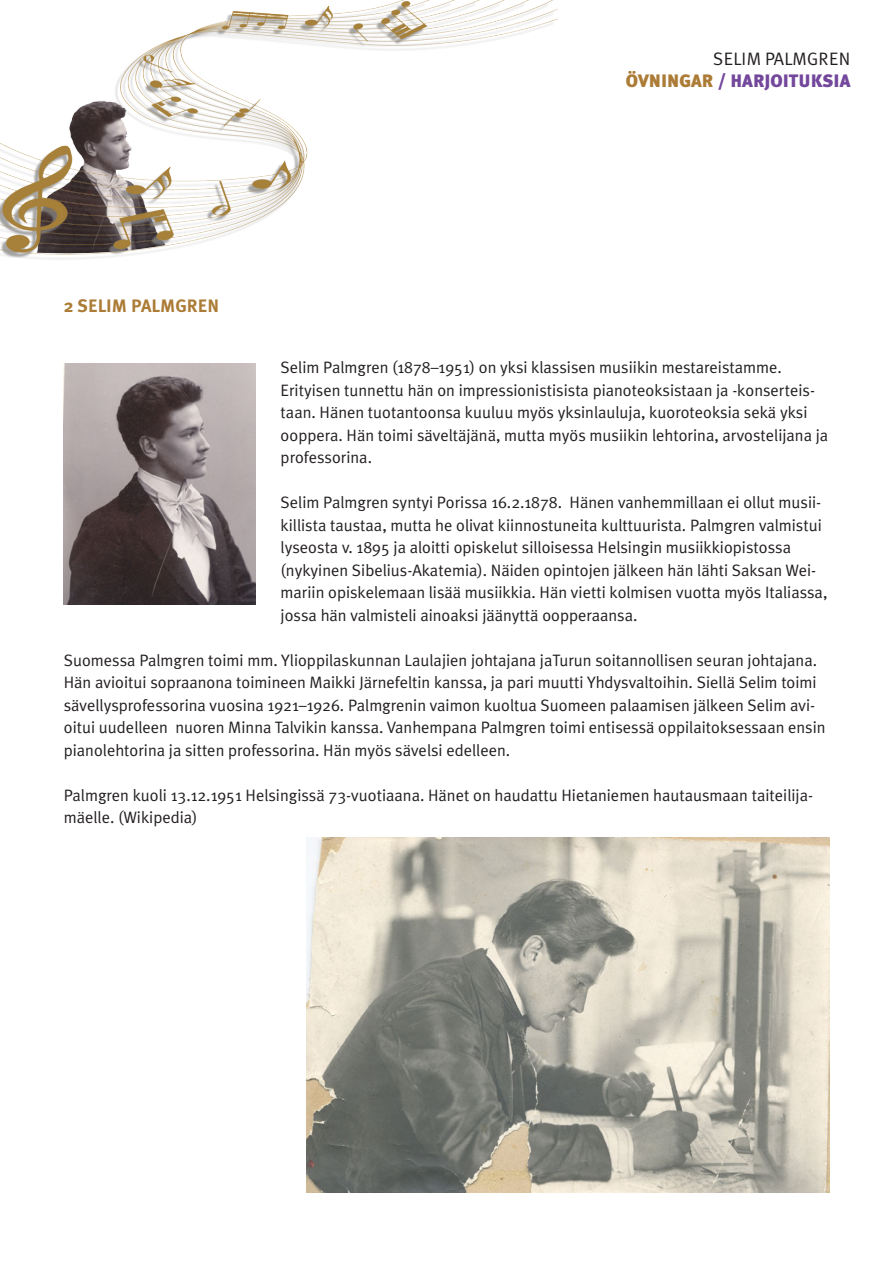
<style>
.page{position:relative;width:893px;height:1263px;background:#fff}
.page>*{position:absolute;margin:0;border:0;box-sizing:border-box;transform-origin:0 0}
.t1{font:900 18px "Meta Plus";color:#73479c}
.t2{font:700 18px "Meta Plus";color:#ac7c37}
.t3{font:18px "Meta Plus Normal";letter-spacing:.015em;color:#231f20}
.t4{font:16.5px/22.5px "Meta Plus Normal";color:#231f20}
.s1{color:#ac7c37}
</style>
<div class="page">
<img style="left:0;top:0;width:558px;height:260px">
<img style="left:64px;top:364px;width:191px;height:241px">
<img style="left:307px;top:837px;width:522px;height:355px">
<p class="t2" style="left:64px;top:295px;width:157px">2 SELIM PALMGREN</p>
<p class="t3" style="left:713px;top:49px;width:139px">SELIM PALMGREN</p>
<p class="t1" style="left:626px;top:70px;width:226px"><span class="s1">ÖVNINGAR</span> / HARJOITUKSIA</p>
<p class="t4" style="left:281px;top:356px;width:549px">Selim Palmgren (1878–1951) on yksi klassisen musiikin mestareistamme.<br>Erityisen tunnettu hän on impressionistisista pianoteoksistaan ja -konserteis&shy;taan. Hänen tuotantoonsa kuuluu myös yksinlauluja, kuoroteoksia sekä yksi ooppera. Hän toimi säveltäjänä, mutta myös musiikin lehtorina, arvostelijana ja professorina.</p>
<p class="t4" style="left:281px;top:491px;width:548px">Selim Palmgren syntyi Porissa 16.2.1878. Hänen vanhemmillaan ei ollut musii&shy;killista taustaa, mutta he olivat kiinnostuneita kulttuurista. Palmgren valmistui lyseosta v. 1895 ja aloitti opiskelut silloisessa Helsingin musiikkiopistossa (nykyinen Sibelius-Akatemia). Näiden opintojen jälkeen hän lähti Saksan Wei&shy;mariin opiskelemaan lisää musiikkia. Hän vietti kolmisen vuotta myös Italiassa, jossa hän valmisteli ainoaksi jäänyttä oopperaansa.</p>
<p class="t4" style="left:64px;top:648px;width:763px">Suomessa Palmgren toimi mm. Ylioppilaskunnan Laulajien johtajana jaTurun soitannollisen seuran johtajana.<br>Hän avioitui sopraanona toimineen Maikki Järnefeltin kanssa, ja pari muutti Yhdysvaltoihin. Siellä Selim toimi sävellysprofessorina vuosina 1921–1926. Palmgrenin vaimon kuoltua Suomeen palaamisen jälkeen Selim avi&shy;oitui uudelleen nuoren Minna Talvikin kanssa. Vanhempana Palmgren toimi entisessä oppilaitoksessaan ensin pianolehtorina ja sitten professorina. Hän myös sävelsi edelleen.</p>
<p class="t4" style="left:64px;top:784px;width:751px">Palmgren kuoli 13.12.1951 Helsingissä 73-vuotiaana. Hänet on haudattu Hietaniemen hautausmaan taiteilija&shy;mäelle. (Wikipedia)</p>
</div>
